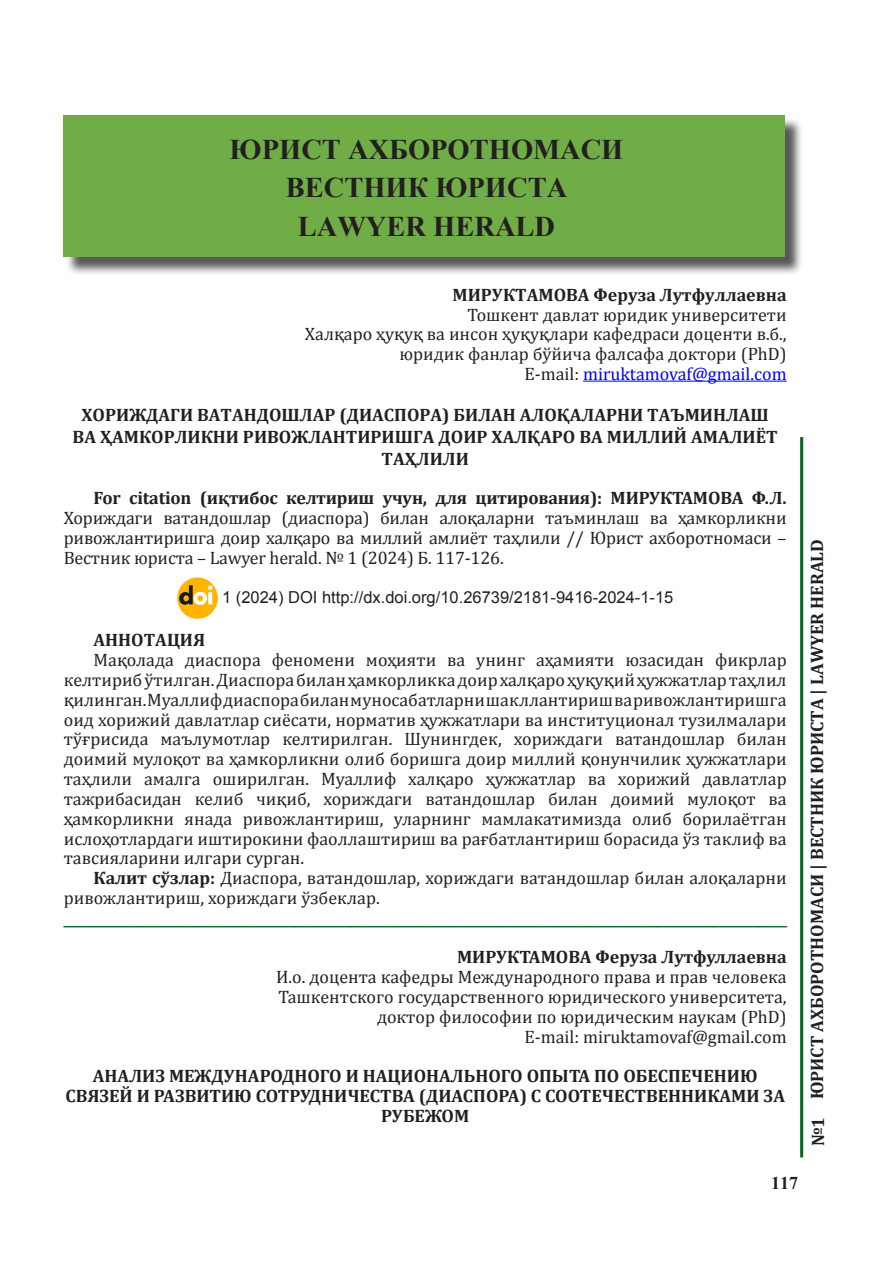
<style>
.page{position:relative;width:893px;height:1263px;background:#fff}
.page>*{position:absolute;margin:0;border:0;box-sizing:border-box;transform-origin:0 0}
.TOC_title{font:700 28.5px "Times New Roman";color:#231f20}
.Обычный{font:18px/19.8px "Cambria";color:#231f20;text-align:justify}
.Обычный-2{font:700 18px/19.8px "Cambria";color:#231f20;text-align:center}
.мундарижа-2{font:700 18px/21.6px "Cambria";color:#231f20;text-align:center}
.мундарижа-1{font:700 18px "Cambria";color:#231f20}
.Обычный-3{font:18px "Cambria";color:#00f}
.t1{font:700 18px "Times New Roman";color:#231f20}
.Обычный-4{font:16.5px "Arial";color:#006621}
.t2{font:16.5px "Arial";color:#231f20}
.s1{color:#231f20}
.s2{font-weight:700}
</style>
<div class="page">
<hr style="left:800px;top:437px;width:3px;height:720px;background:#006621">
<hr style="left:583px;top:381px;width:204px;height:1px;background:#00f">
<img style="left:177px;top:578px;width:41px;height:40px">
<div style="left:65px;top:118px;width:739px;height:157px;background:#231f20;opacity:.75"></div>
<div style="left:63px;top:115px;width:722px;height:142px;background:#70ad47"></div>
<p class="TOC_title" style="left:230px;top:129px;width:395px">ЮРИСТ АХБОРОТНОМАСИ</p>
<p class="TOC_title" style="left:286px;top:168px;width:283px">ВЕСТНИК ЮРИСТА</p>
<p class="TOC_title" style="left:298px;top:206px;width:259px">LAWYER HERALD</p>
<p class="мундарижа-1" style="left:452px;top:282px;width:336px">МИРУКТАМОВА Феруза Лутфуллаевна</p>
<p class="Обычный" style="left:467px;top:304px;width:321px">Тошкент давлат юридик университети</p>
<p class="Обычный" style="left:305px;top:324px;width:483px">Халқаро ҳуқуқ ва инсон ҳуқуқлари кафедраси доценти в.б.,</p>
<p class="Обычный" style="left:399px;top:344px;width:389px">юридик фанлар бўйича фалсафа доктори (PhD)</p>
<p class="Обычный-3" style="left:524px;top:363px;width:264px"><span class="s1">E-mail:</span> miruktamovaf@gmail.com</p>
<p class="мундарижа-2" style="left:73px;top:404px;width:706px">ХОРИЖДАГИ ВАТАНДОШЛАР (ДИАСПОРА) БИЛАН АЛОҚАЛАРНИ ТАЪМИНЛАШ<br>ВА ҲАМКОРЛИКНИ РИВОЖЛАНТИРИШГА ДОИР ХАЛҚАРО ВА МИЛЛИЙ АМАЛИЁТ<br>ТАҲЛИЛИ</p>
<p class="Обычный" style="left:64px;top:488px;width:724px;text-indent:30px"><span class="s2">For citation (иқтибос келтириш учун, для цитирования): МИРУКТАМОВА Ф.Л.<br></span>Хориждаги ватандошлар (диаспора) билан алоқаларни таъминлаш ва ҳамкорликни ривожлантиришга доир халқаро ва миллий амлиёт таҳлили // Юрист ахборотномаси – Вестник юриста – Lawyer herald. № 1 (2024) Б. 117-126.</p>
<p class="t2" style="left:222px;top:587px;width:453px">1 (2024) DOI http://dx.doi.org/10.26739/2181-9416-2024-1-15</p>
<p class="Обычный-2" style="left:94px;top:630px;width:113px">АННОТАЦИЯ</p>
<p class="Обычный" style="left:64px;top:650px;width:724px;text-indent:30px">Мақолада диаспора феномени моҳияти ва унинг аҳамияти юзасидан фикрлар келтириб ўтилган. Диаспора билан ҳамкорликка доир халқаро ҳуқуқий ҳужжатлар таҳлил қилинган. Муаллиф диаспора билан муносабатларни шакллантириш ва ривожлантиришга оид хорижий давлатлар сиёсати, норматив ҳужжатлари ва институционал тузилмалари тўғрисида маълумотлар келтирилган. Шунингдек, хориждаги ватандошлар билан доимий мулоқот ва ҳамкорликни олиб боришга доир миллий қонунчилик ҳужжатлари таҳлили амалга оширилган. Муаллиф халқаро ҳужжатлар ва хорижий давлатлар тажрибасидан келиб чиқиб, хориждаги ватандошлар билан доимий мулоқот ва ҳамкорликни янада ривожлантириш, уларнинг мамлакатимизда олиб борилаётган ислоҳотлардаги иштирокини фаоллаштириш ва рағбатлантириш борасида ўз таклиф ва тавсияларини илгари сурган.</p>
<p class="Обычный" style="left:64px;top:868px;width:724px;text-indent:30px"><span class="s2">Калит сўзлар:</span> Диаспора, ватандошлар, хориждаги ватандошлар билан алоқаларни ривожлантириш, хориждаги ўзбеклар.</p>
<p class="Обычный-4" style="left:64px;top:907px;width:725px">______________________________________________________________________________</p>
<p class="Обычный-2" style="left:457px;top:947px;width:331px">МИРУКТАМОВА Феруза Лутфуллаевна</p>
<p class="Обычный" style="left:276px;top:967px;width:512px">И.о. доцента кафедры Международного права и прав человека</p>
<p class="Обычный" style="left:278px;top:987px;width:510px">Ташкентского государственного юридического университета,</p>
<p class="Обычный" style="left:377px;top:1006px;width:411px">доктор философии по юридическим наукам (PhD)</p>
<p class="Обычный" style="left:524px;top:1026px;width:264px">E-mail: miruktamovaf@gmail.com</p>
<p class="Обычный-2" style="left:65px;top:1065px;width:721px">АНАЛИЗ МЕЖДУНАРОДНОГО И НАЦИОНАЛЬНОГО ОПЫТА ПО ОБЕСПЕЧЕНИЮ<br>СВЯЗЕЙ И РАЗВИТИЮ СОТРУДНИЧЕСТВА (ДИАСПОРА) С СООТЕЧЕСТВЕННИКАМИ ЗА<br>РУБЕЖОМ</p>
<p class="t1" style="left:771px;top:1170px;width:28px">117</p>
<p class="Обычный-2" style="left:806px;top:1099px;width:562px;rotate:-90deg">ЮРИСТ АХБОРОТНОМАСИ | ВЕСТНИК ЮРИСТА | LAWYER HERALD</p>
<p class="Обычный-2" style="left:808px;top:1146px;width:31px;rotate:-90deg">№1</p>
</div>
